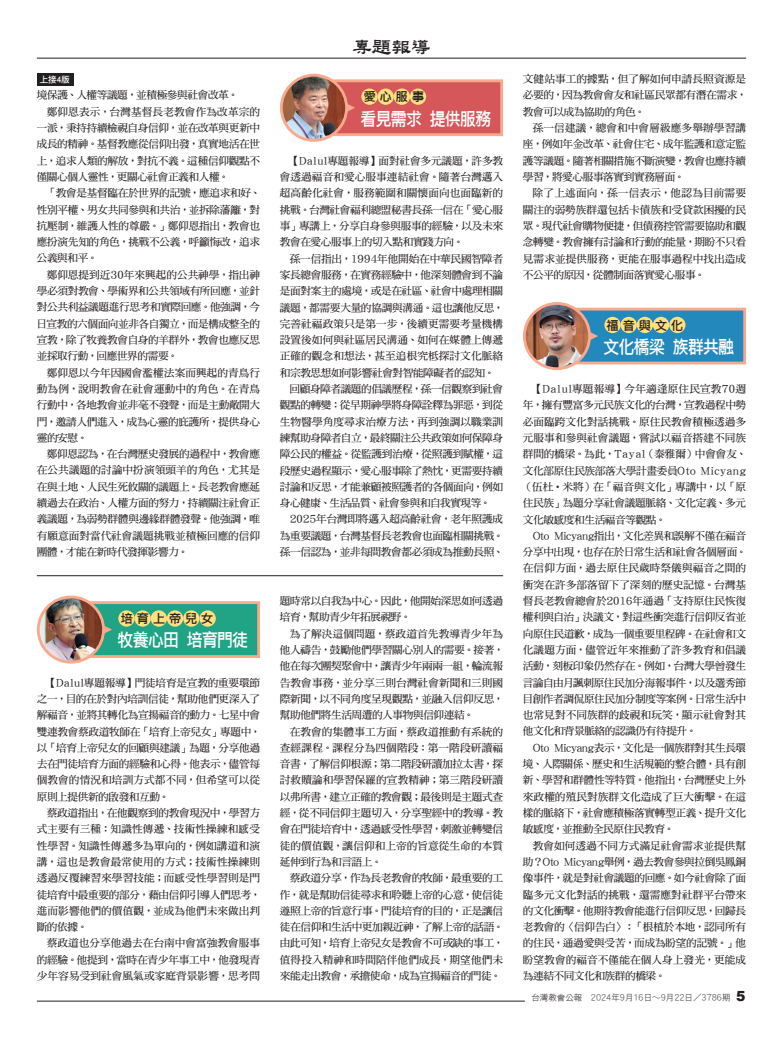
<style>
.page{position:relative;width:783px;height:1038px;background:#fff}
.page>*{position:absolute;margin:0;border:0;box-sizing:border-box;transform-origin:0 0}
.t1{font:19.8px "DF Li Shu W7 WINP BF";color:#231f20}
.t2{font:17.7px "DF Li Hei W5 WINP BF";letter-spacing:-.04em;color:#fff;scale:.89 1}
.t3{font:17.7px "DF Li Hei W5 WINP BF";letter-spacing:-.04em;color:#fff;scale:.9 1}
.t4{font:12.1px "DF Li Hei W5 WINP BF";letter-spacing:.33em;color:#231f20}
.t5{font:10.6px/16.3px "DF Ming W7 WINP BF";letter-spacing:-.03em;color:#231f20;text-align:justify}
.t6{font:10.6px "DF Ming W7 WINP BF";letter-spacing:.005em;color:#231f20}
.t7{font:10.6px "DF Ming W7 WINP BF";letter-spacing:.01em;color:#231f20}
.t8{font:10.6px "DF Ming W7 WINP BF";letter-spacing:-.005em;color:#231f20}
.t9{font:10.6px "DF Ming W7 WINP BF";letter-spacing:.015em;color:#231f20}
.t10{font:10.6px "DF Ming W7 WINP BF";color:#231f20}
.t11{font:8.5px "DF Hei W3 WINP BF";color:#231f20}
.t12{font:8.5px "DF Li Hei W5 WINP BF";color:#fff}
.s1{font-family:"Arial";font-weight:900;font-size:14px}
</style>
<div class="page">
<div style="left:296px;top:79px;width:207px;height:57px;background:#d6575a;border:3px solid #f8a98e"></div>
<div style="left:361px;top:88px;width:16px;height:17px;background:#ffe07f;border-radius:50%"></div>
<div style="left:377px;top:88px;width:17px;height:17px;background:#ffe07f;border-radius:50%"></div>
<div style="left:393px;top:88px;width:17px;height:17px;background:#ffe07f;border-radius:50%"></div>
<div style="left:410px;top:88px;width:16px;height:17px;background:#ffe07f;border-radius:50%"></div>
<div style="left:539px;top:308px;width:207px;height:56px;background:#2389bc;border:3px solid #f8a98e"></div>
<div style="left:604px;top:317px;width:16px;height:16px;background:#ffe07f;border-radius:50%"></div>
<div style="left:620px;top:317px;width:16px;height:16px;background:#ffe07f;border-radius:50%"></div>
<div style="left:636px;top:317px;width:17px;height:16px;background:#ffe07f;border-radius:50%"></div>
<div style="left:652px;top:317px;width:17px;height:16px;background:#ffe07f;border-radius:50%"></div>
<div style="left:669px;top:317px;width:16px;height:16px;background:#ffe07f;border-radius:50%"></div>
<hr style="left:37px;top:58px;width:709px;height:1px;background:#231f20">
<hr style="left:37px;top:1000px;width:487px;height:1px;background:#231f20">
<div style="left:37px;top:74px;width:37px;height:12px;background:#231f20"></div>
<div style="left:53px;top:601px;width:207px;height:57px;background:#21a386;border:3px solid #f8a98e"></div>
<div style="left:118px;top:610px;width:17px;height:16px;background:#ffe07f;border-radius:50%"></div>
<div style="left:134px;top:610px;width:17px;height:16px;background:#ffe07f;border-radius:50%"></div>
<div style="left:151px;top:610px;width:16px;height:16px;background:#ffe07f;border-radius:50%"></div>
<div style="left:167px;top:610px;width:16px;height:16px;background:#ffe07f;border-radius:50%"></div>
<div style="left:183px;top:610px;width:16px;height:16px;background:#ffe07f;border-radius:50%"></div>
<div style="left:199px;top:610px;width:17px;height:16px;background:#ffe07f;border-radius:50%"></div>
<img style="left:38px;top:597px;width:65px;height:65px;border-radius:33px">
<div style="left:37px;top:595px;width:68px;height:68px;border:3px solid #f8a98e;border-radius:50%"></div>
<svg style="left:103px;top:625px;width:9px;height:9px"></svg>
<img style="left:281px;top:75px;width:65px;height:65px;border-radius:33px">
<div style="left:280px;top:74px;width:68px;height:68px;border:3px solid #f8a98e;border-radius:50%"></div>
<svg style="left:346px;top:103px;width:9px;height:9px"></svg>
<img style="left:524px;top:303px;width:65px;height:66px;border-radius:33px">
<div style="left:523px;top:302px;width:68px;height:68px;border:3px solid #f8a98e;border-radius:50%"></div>
<svg style="left:589px;top:332px;width:9px;height:8px"></svg>
<hr style="left:37px;top:575px;width:466px;height:1px;background:#231f20">
<p class="t12" style="left:40px;top:75px;width:31px">上接4版</p>
<p class="t5" style="left:37px;top:87px;width:203px">境保護、人權等議題，並積極參與社會改革。</p>
<p class="t7" style="left:47px;top:106px;width:215px">鄭仰恩表示，台灣基督長老教會作為改革宗的</p>
<p class="t5" style="left:37px;top:120px;width:225px">一派，秉持持續檢視自身信仰，並在改革與更新中</p>
<p class="t5" style="left:37px;top:136px;width:225px">成長的精神。基督教應從信仰出發，真實地活在世</p>
<p class="t5" style="left:37px;top:152px;width:225px">上，追求人類的解放，對抗不義。這種信仰觀點不</p>
<p class="t5" style="left:37px;top:169px;width:194px">僅關心個人靈性，更關心社會正義和人權。</p>
<p class="t5" style="left:46px;top:185px;width:216px">「教會是基督臨在於世界的記號，應追求和好、</p>
<p class="t5" style="left:37px;top:201px;width:225px">性別平權、男女共同參與和共治，並拆除藩籬，對</p>
<p class="t5" style="left:37px;top:217px;width:225px">抗壓制，維護人性的尊嚴。」鄭仰恩指出，教會也</p>
<p class="t5" style="left:37px;top:234px;width:225px">應扮演先知的角色，挑戰不公義，呼籲悔改，追求</p>
<p class="t5" style="left:37px;top:250px;width:63px">公義與和平。</p>
<p class="t8" style="left:47px;top:269px;width:215px">鄭仰恩提到近30年來興起的公共神學，指出神</p>
<p class="t5" style="left:37px;top:283px;width:225px">學必須對教會、學術界和公共領域有所回應，並針</p>
<p class="t5" style="left:37px;top:299px;width:225px">對公共利益議題進行思考和實際回應。他強調，今</p>
<p class="t5" style="left:37px;top:315px;width:225px">日宣教的六個面向並非各自獨立，而是構成整全的</p>
<p class="t5" style="left:37px;top:331px;width:225px">宣教，除了牧養教會自身的羊群外，教會也應反思</p>
<p class="t5" style="left:37px;top:348px;width:143px">並採取行動，回應世界的需要。</p>
<p class="t6" style="left:47px;top:367px;width:215px">鄭仰恩以今年因國會濫權法案而興起的青鳥行</p>
<p class="t9" style="left:37px;top:383px;width:225px">動為例，說明教會在社會運動中的角色。在青鳥</p>
<p class="t5" style="left:37px;top:397px;width:225px">行動中，各地教會並非毫不發聲，而是主動敞開大</p>
<p class="t5" style="left:37px;top:413px;width:225px">門，邀請人們進入，成為心靈的庇護所，提供身心</p>
<p class="t5" style="left:37px;top:429px;width:52px">靈的安慰。</p>
<p class="t5" style="left:47px;top:446px;width:215px">鄭仰恩認為，在台灣歷史發展的過程中，教會應</p>
<p class="t7" style="left:37px;top:465px;width:225px">在公共議題的討論中扮演領頭羊的角色，尤其是</p>
<p class="t5" style="left:37px;top:478px;width:225px">在與土地、人民生死攸關的議題上。長老教會應延</p>
<p class="t5" style="left:37px;top:494px;width:225px">續過去在政治、人權方面的努力，持續關注社會正</p>
<p class="t5" style="left:37px;top:511px;width:225px">義議題，為弱勢群體與邊緣群體發聲。他強調，唯</p>
<p class="t10" style="left:37px;top:530px;width:225px">有願意面對當代社會議題挑戰並積極回應的信仰</p>
<p class="t5" style="left:37px;top:543px;width:153px">團體，才能在新時代發揮影響力。</p>
<p class="t4" style="left:121px;top:612px;width:94px">培育上帝兒女</p>
<h2 class="t3" style="left:118px;top:631px;width:146px">牧養心田 培育門徒</h2>
<p class="t5" style="left:37px;top:674px;width:225px;text-indent:9px">【Dalul專題報導】門徒培育是宣教的重要環節之一，目的在於對內培訓信徒，幫助他們更深入了解福音，並將其轉化為宣揚福音的動力。七星中會雙連教會蔡政道牧師在「培育上帝兒女」專題中，以「培育上帝兒女的回顧與建議」為題，分享他過去在門徒培育方面的經驗和心得。他表示，儘管每個教會的情況和培訓方式都不同，但希望可以從原則上提供新的啟發和互動。</p>
<p class="t5" style="left:37px;top:804px;width:226px;text-indent:10px">蔡政道指出，在他觀察到的教會現況中，學習方式主要有三種：知識性傳遞、技術性操練和感受性學習。知識性傳遞多為單向的，例如講道和演講，這也是教會最常使用的方式；技術性操練則透過反覆練習來學習技能；而感受性學習則是門徒培育中最重要的部分，藉由信仰引導人們思考，進而影響他們的價值觀，並成為他們未來做出判斷的依據。</p>
<p class="t5" style="left:37px;top:935px;width:225px;text-indent:10px">蔡政道也分享他過去在台南中會富強教會服事的經驗。他提到，當時在青少年事工中，他發現青少年容易受到社會風氣或家庭背景影響，思考問</p>
<h1 class="t1" style="left:352px;top:37px;width:80px">專題報導</h1>
<p class="t4" style="left:363px;top:91px;width:62px">愛心服事</p>
<h2 class="t2" style="left:360px;top:109px;width:148px">看見需求 提供服務</h2>
<p class="t5" style="left:280px;top:152px;width:225px;text-indent:9px">【Dalul專題報導】面對社會多元議題，許多教會透過福音和愛心服事連結社會。隨著台灣邁入超高齡化社會，服務範圍和關懷面向也面臨新的挑戰。台灣社會福利總盟秘書長孫一信在「愛心服事」專講上，分享自身參與服事的經驗，以及未來教會在愛心服事上的切入點和實踐方向。</p>
<p class="t5" style="left:290px;top:250px;width:215px">孫一信指出，1994年他開始在中華民國智障者</p>
<p class="t5" style="left:280px;top:266px;width:225px">家長總會服務，在實務經驗中，他深刻體會到不論</p>
<p class="t5" style="left:280px;top:283px;width:225px">是面對案主的處境，或是在社區、社會中處理相關</p>
<p class="t5" style="left:280px;top:299px;width:225px">議題，都需要大量的協調與溝通。這也讓他反思，</p>
<p class="t6" style="left:280px;top:318px;width:225px">完善社福政策只是第一步，後續更需要考量機構</p>
<p class="t6" style="left:280px;top:334px;width:225px">設置後如何與社區居民溝通、如何在媒體上傳遞</p>
<p class="t6" style="left:280px;top:351px;width:225px">正確的觀念和想法，甚至追根究柢探討文化脈絡</p>
<p class="t5" style="left:280px;top:364px;width:216px">和宗教思想如何影響社會對智能障礙者的認知。</p>
<p class="t5" style="left:289px;top:381px;width:215px">回顧身障者議題的倡議歷程，孫一信觀察到社會</p>
<p class="t5" style="left:280px;top:397px;width:225px">觀點的轉變：從早期神學將身障詮釋為罪惡，到從</p>
<p class="t7" style="left:280px;top:416px;width:225px">生物醫學角度尋求治療方法，再到強調以職業訓</p>
<p class="t5" style="left:280px;top:429px;width:225px">練幫助身障者自立，最終關注公共政策如何保障身</p>
<p class="t5" style="left:280px;top:446px;width:225px">障公民的權益。從監護到治療，從照護到賦權，這</p>
<p class="t5" style="left:280px;top:462px;width:225px">段歷史過程顯示，愛心服事除了熱忱，更需要持續</p>
<p class="t5" style="left:280px;top:478px;width:225px">討論和反思，才能兼顧被照護者的各個面向，例如</p>
<p class="t5" style="left:280px;top:495px;width:212px">身心健康、生活品質、社會參與和自我實現等。</p>
<p class="t5" style="left:289px;top:511px;width:215px">2025年台灣即將邁入超高齡社會，老年照護成</p>
<p class="t5" style="left:280px;top:527px;width:225px">為重要議題，台灣基督長老教會也面臨相關挑戰。</p>
<p class="t5" style="left:280px;top:543px;width:225px">孫一信認為，並非每間教會都必須成為推動長照、</p>
<p class="t5" style="left:280px;top:592px;width:225px">題時常以自我為中心。因此，他開始深思如何透過培育，幫助青少年拓展視野。</p>
<p class="t5" style="left:280px;top:625px;width:226px;text-indent:10px">為了解決這個問題，蔡政道首先教導青少年為他人禱告，鼓勵他們學習關心別人的需要。接著，他在每次團契聚會中，讓青少年兩兩一組，輪流報告教會事務，並分享三則台灣社會新聞和三則國際新聞，以不同角度呈現觀點，並融入信仰反思，幫助他們將生活周遭的人事物與信仰連結。</p>
<p class="t5" style="left:280px;top:723px;width:225px;text-indent:10px">在教會的集體事工方面，蔡政道推動有系統的查經課程。課程分為四個階段：第一階段研讀福音書，了解信仰根源；第二階段研讀加拉太書，探討救贖論和學習保羅的宣教精神；第三階段研讀以弗所書，建立正確的教會觀；最後則是主題式查經，從不同信仰主題切入，分享聖經中的教導。教會在門徒培育中，透過感受性學習，刺激並轉變信徒的價值觀，讓信仰和上帝的旨意從生命的本質延伸到行為和言語上。</p>
<p class="t5" style="left:279px;top:869px;width:226px;text-indent:10px">蔡政道分享，作為長老教會的牧師，最重要的工作，就是幫助信徒尋求和聆聽上帝的心意，使信徒遵照上帝的旨意行事。門徒培育的目的，正是讓信徒在信仰和生活中更加親近神，了解上帝的話語。由此可知，培育上帝兒女是教會不可或缺的事工，值得投入精神和時間陪伴他們成長，期望他們未來能走出教會，承擔使命，成為宣揚福音的門徒。</p>
<p class="t5" style="left:522px;top:71px;width:225px">文健站事工的據點，但了解如何申請長照資源是必要的，因為教會會友和社區民眾都有潛在需求，教會可以成為協助的角色。</p>
<p class="t5" style="left:522px;top:120px;width:225px;text-indent:10px">孫一信建議，總會和中會層級應多舉辦學習講座，例如年金改革、社會住宅、成年監護和意定監護等議題。隨著相關措施不斷演變，教會也應持續學習，將愛心服事落實到實務層面。</p>
<p class="t5" style="left:522px;top:185px;width:225px;text-indent:10px">除了上述面向，孫一信表示，他認為目前需要關注的弱勢族群還包括卡債族和受貸款困擾的民眾。現代社會購物便捷，但債務控管需要協助和觀念轉變。教會擁有討論和行動的能量，期盼不只看見需求並提供服務，更能在服事過程中找出造成不公平的原因，從體制面落實愛心服事。</p>
<p class="t4" style="left:606px;top:319px;width:78px">福音與文化</p>
<h2 class="t2" style="left:603px;top:337px;width:148px">文化橋梁族群共融</h2>
<p class="t5" style="left:521px;top:381px;width:226px;text-indent:10px">【Dalul專題報導】今年適逢原住民宣教70週年，擁有豐富多元民族文化的台灣，宣教過程中勢必面臨跨文化對話挑戰。原住民教會積極透過多元服事和參與社會議題，嘗試以福音搭建不同族群間的橋梁。為此，Tayal（泰雅爾）中會會友、文化部原住民族部落大學計畫委員Oto Micyang（伍杜‧米將）在「福音與文化」專講中，以「原住民族」為題分享社會議題脈絡、文化定義、多元文化敏感度和生活福音等觀點。</p>
<p class="t5" style="left:522px;top:527px;width:226px;text-indent:10px">Oto Micyang指出，文化差異和誤解不僅在福音分享中出現，也存在於日常生活和社會各個層面。在信仰方面，過去原住民歲時祭儀與福音之間的衝突在許多部落留下了深刻的歷史記憶。台灣基督長老教會總會於2016年通過「支持原住民恢復權利與自治」決議文，對這些衝突進行信仰反省並向原住民道歉，成為一個重要里程碑。在社會和文化議題方面，儘管近年來推動了許多教育和倡議活動，刻板印象仍然存在。例如，台灣大學曾發生言論自由月諷刺原住民加分海報事件，以及選秀節目創作者調侃原住民加分制度等案例。日常生活中也常見對不同族群的歧視和玩笑，顯示社會對其他文化和背景脈絡的認識仍有待提升。</p>
<p class="t5" style="left:522px;top:739px;width:225px;text-indent:10px">Oto Micyang表示，文化是一個族群對其生長環境、人際關係、歷史和生活規範的整合體，具有創新、學習和群體性等特質。他指出，台灣歷史上外來政權的殖民對族群文化造成了巨大衝擊。在這樣的脈絡下，社會應積極落實轉型正義、提升文化敏感度，並推動全民原住民教育。</p>
<p class="t5" style="left:522px;top:837px;width:225px;text-indent:10px">教會如何透過不同方式滿足社會需求並提供幫助？Oto Micyang舉例，過去教會參與拉倒吳鳳銅像事件，就是對社會議題的回應。如今社會除了面臨多元文化對話的挑戰，還需應對社群平台帶來的文化衝擊。他期待教會能進行信仰反思，回歸長老教會的〈信仰告白〉：「根植於本地，認同所有的住民，通過愛與受苦，而成為盼望的記號。」他盼望教會的福音不僅能在個人身上發光，更能成為連結不同文化和族群的橋梁。</p>
<p class="t11" style="left:531px;top:993px;width:215px">台灣教會公報　2024年9月16日～9月22日／3786期 <span class="s1">5</span></p>
</div>
